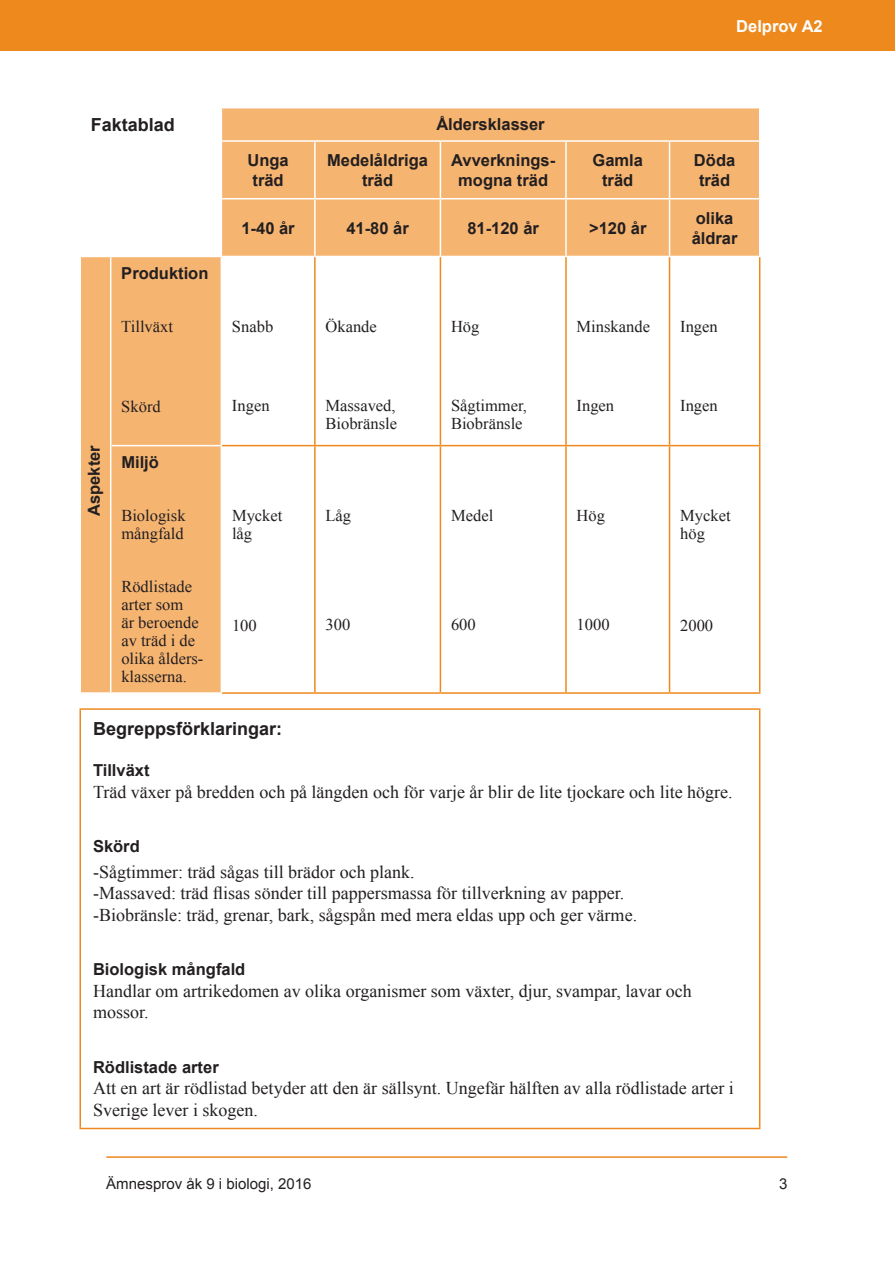
<style>
.page{position:relative;width:895px;height:1264px;background:#fff}
.page>*{position:absolute;margin:0;border:0;box-sizing:border-box;transform-origin:0 0}
.t1{font:18px/21.6px "Times New Roman";color:#231f20}
.t2{font:700 18px "Arial";color:#231f20}
.t3{font:16.5px/18px "Times New Roman";color:#231f20}
.t4{font:700 16.5px/19.8px "Arial";color:#231f20;text-align:center}
.t5{font:700 16.5px "Arial";color:#fff}
.t6{font:15px "Arial";color:#231f20}
</style>
<div class="page">
<hr style="left:106px;top:1156px;width:681px;height:1px;background:#ed891d">
<div style="left:0;top:0;width:894px;height:51px;background:#ed891d"></div>
<svg style="left:81px;top:108px;width:677px;height:584px"></svg>
<hr style="left:79px;top:256px;width:32px;height:1px;background:#fff">
<hr style="left:111px;top:256px;width:110px;height:1px;background:#fff">
<hr style="left:220px;top:257px;width:2px;height:188px;background:#fff">
<hr style="left:111px;top:445px;width:111px;height:1px;background:#fff">
<hr style="left:220px;top:446px;width:2px;height:246px;background:#fff">
<hr style="left:110px;top:257px;width:1px;height:188px;background:#fff">
<hr style="left:110px;top:445px;width:1px;height:247px;background:#fff">
<hr style="left:220px;top:108px;width:2px;height:32px;background:#fff">
<hr style="left:220px;top:140px;width:95px;height:2px;background:#fff">
<hr style="left:220px;top:142px;width:2px;height:56px;background:#fff">
<hr style="left:315px;top:140px;width:125px;height:2px;background:#fff">
<hr style="left:314px;top:142px;width:1px;height:56px;background:#fff">
<hr style="left:440px;top:140px;width:125px;height:2px;background:#fff">
<hr style="left:439px;top:142px;width:2px;height:56px;background:#fff">
<hr style="left:565px;top:140px;width:104px;height:2px;background:#fff">
<hr style="left:565px;top:142px;width:1px;height:56px;background:#fff">
<hr style="left:669px;top:140px;width:91px;height:2px;background:#fff">
<hr style="left:668px;top:142px;width:2px;height:56px;background:#fff">
<hr style="left:220px;top:198px;width:95px;height:1px;background:#fff">
<hr style="left:220px;top:199px;width:2px;height:57px;background:#fff">
<hr style="left:315px;top:198px;width:125px;height:1px;background:#fff">
<hr style="left:314px;top:199px;width:1px;height:57px;background:#fff">
<hr style="left:440px;top:198px;width:125px;height:1px;background:#fff">
<hr style="left:439px;top:199px;width:2px;height:57px;background:#fff">
<hr style="left:565px;top:198px;width:104px;height:1px;background:#fff">
<hr style="left:565px;top:199px;width:1px;height:57px;background:#fff">
<hr style="left:669px;top:198px;width:91px;height:1px;background:#fff">
<hr style="left:668px;top:199px;width:2px;height:57px;background:#fff">
<hr style="left:221px;top:256px;width:94px;height:1px;background:#fff">
<hr style="left:315px;top:256px;width:125px;height:1px;background:#fff">
<hr style="left:440px;top:256px;width:125px;height:1px;background:#fff">
<hr style="left:565px;top:256px;width:104px;height:1px;background:#fff">
<hr style="left:669px;top:256px;width:91px;height:1px;background:#fff">
<hr style="left:314px;top:257px;width:1px;height:188px;background:#ed891d">
<hr style="left:439px;top:257px;width:2px;height:188px;background:#ed891d">
<hr style="left:565px;top:257px;width:1px;height:188px;background:#ed891d">
<hr style="left:668px;top:257px;width:2px;height:188px;background:#ed891d">
<hr style="left:758px;top:257px;width:2px;height:188px;background:#ed891d">
<hr style="left:222px;top:445px;width:93px;height:1px;background:#ed891d">
<hr style="left:222px;top:692px;width:93px;height:1px;background:#ed891d">
<hr style="left:314px;top:446px;width:1px;height:246px;background:#ed891d">
<hr style="left:315px;top:445px;width:125px;height:1px;background:#ed891d">
<hr style="left:440px;top:445px;width:125px;height:1px;background:#ed891d">
<hr style="left:565px;top:445px;width:104px;height:1px;background:#ed891d">
<hr style="left:669px;top:445px;width:91px;height:1px;background:#ed891d">
<hr style="left:439px;top:446px;width:2px;height:246px;background:#ed891d">
<hr style="left:565px;top:446px;width:1px;height:246px;background:#ed891d">
<hr style="left:668px;top:446px;width:2px;height:246px;background:#ed891d">
<hr style="left:758px;top:446px;width:2px;height:246px;background:#ed891d">
<hr style="left:315px;top:692px;width:125px;height:1px;background:#ed891d">
<hr style="left:440px;top:692px;width:125px;height:1px;background:#ed891d">
<hr style="left:565px;top:692px;width:104px;height:1px;background:#ed891d">
<hr style="left:669px;top:692px;width:91px;height:1px;background:#ed891d">
<hr style="left:79px;top:709px;width:2px;height:418px;background:#ed891d">
<hr style="left:79px;top:708px;width:681px;height:1px;background:#ed891d">
<hr style="left:758px;top:709px;width:2px;height:418px;background:#ed891d">
<hr style="left:79px;top:1127px;width:681px;height:2px;background:#ed891d">
<p class="t5" style="left:736px;top:15px;width:88px">Delprov A2</p>
<p class="t2" style="left:91px;top:113px;width:86px">Faktablad</p>
<p class="t4" style="left:436px;top:115px;width:110px">Åldersklasser</p>
<p class="t4" style="left:247px;top:151px;width:43px">Unga träd</p>
<p class="t4" style="left:327px;top:151px;width:102px">Medelåldriga träd</p>
<p class="t4" style="left:451px;top:151px;width:105px">Avverknings&shy;mogna träd</p>
<p class="t4" style="left:592px;top:151px;width:52px">Gamla träd</p>
<p class="t4" style="left:693px;top:151px;width:43px">Döda träd</p>
<p class="t4" style="left:241px;top:218px;width:55px">1-40 år</p>
<p class="t4" style="left:346px;top:218px;width:64px">41-80 år</p>
<p class="t4" style="left:467px;top:218px;width:73px">81-120 år</p>
<p class="t4" style="left:588px;top:218px;width:59px">&gt;120 år</p>
<p class="t4" style="left:691px;top:208px;width:47px;text-align:left">olika åldrar</p>
<p class="t4" style="left:121px;top:264px;width:89px">Produktion</p>
<p class="t3" style="left:121px;top:317px;width:53px">Tillväxt</p>
<p class="t4" style="left:84px;top:516px;width:72px;rotate:-90deg">Aspekter</p>
<p class="t3" style="left:121px;top:397px;width:41px">Skörd</p>
<p class="t4" style="left:121px;top:453px;width:39px">Miljö</p>
<p class="t3" style="left:121px;top:506px;width:66px">Biologisk mångfald</p>
<p class="t3" style="left:121px;top:577px;width:84px">Rödlistade arter som<br>är beroende av träd i de olika ålders&shy;klasserna.</p>
<p class="t3" style="left:232px;top:317px;width:43px">Snabb</p>
<p class="t3" style="left:232px;top:396px;width:39px">Ingen</p>
<p class="t3" style="left:232px;top:506px;width:52px">Mycket låg</p>
<p class="t3" style="left:232px;top:616px;width:26px">100</p>
<p class="t3" style="left:325px;top:317px;width:53px">Ökande</p>
<p class="t3" style="left:325px;top:396px;width:73px">Massaved,<br>Biobränsle</p>
<p class="t3" style="left:325px;top:506px;width:27px">Låg</p>
<p class="t3" style="left:325px;top:615px;width:26px">300</p>
<p class="t3" style="left:451px;top:317px;width:30px">Hög</p>
<p class="t3" style="left:576px;top:317px;width:75px">Minskande</p>
<p class="t3" style="left:680px;top:317px;width:39px">Ingen</p>
<p class="t3" style="left:451px;top:396px;width:77px">Sågtimmer,<br>Biobränsle</p>
<p class="t3" style="left:576px;top:396px;width:39px">Ingen</p>
<p class="t3" style="left:680px;top:396px;width:39px">Ingen</p>
<p class="t3" style="left:451px;top:506px;width:44px">Medel</p>
<p class="t3" style="left:576px;top:506px;width:30px">Hög</p>
<p class="t3" style="left:680px;top:506px;width:52px">Mycket hög</p>
<p class="t3" style="left:451px;top:615px;width:26px">600</p>
<p class="t3" style="left:576px;top:615px;width:34px">1000</p>
<p class="t3" style="left:680px;top:616px;width:34px">2000</p>
<p class="t2" style="left:93px;top:716px;width:191px">Begreppsförklaringar:</p>
<p class="t4" style="left:93px;top:760px;width:58px">Tillväxt</p>
<p class="t1" style="left:93px;top:780px;width:641px">Träd växer på bredden och på längden och för varje år blir de lite tjockare och lite högre.</p>
<p class="t4" style="left:93px;top:836px;width:48px">Skörd</p>
<p class="t1" style="left:93px;top:860px;width:545px">-Sågtimmer: träd sågas till brädor och plank.<br>-Massaved: träd flisas sönder till pappersmassa för tillverkning av papper. -Biobränsle: träd, grenar, bark, sågspån med mera eldas upp och ger värme.</p>
<p class="t4" style="left:93px;top:959px;width:154px">Biologisk mångfald</p>
<p class="t1" style="left:93px;top:979px;width:600px">Handlar om artrikedomen av olika organismer som växter, djur, svampar, lavar och mossor.</p>
<p class="t4" style="left:93px;top:1057px;width:127px">Rödlistade arter</p>
<p class="t1" style="left:93px;top:1076px;width:642px">Att en art är rödlistad betyder att den är sällsynt. Ungefär hälften av alla rödlistade arter i<br>Sverige lever i skogen.</p>
<p class="t6" style="left:106px;top:1173px;width:207px">Ämnesprov åk 9 i biologi, 2016</p>
<p class="t6" style="left:778px;top:1173px;width:10px">3</p>
</div>
